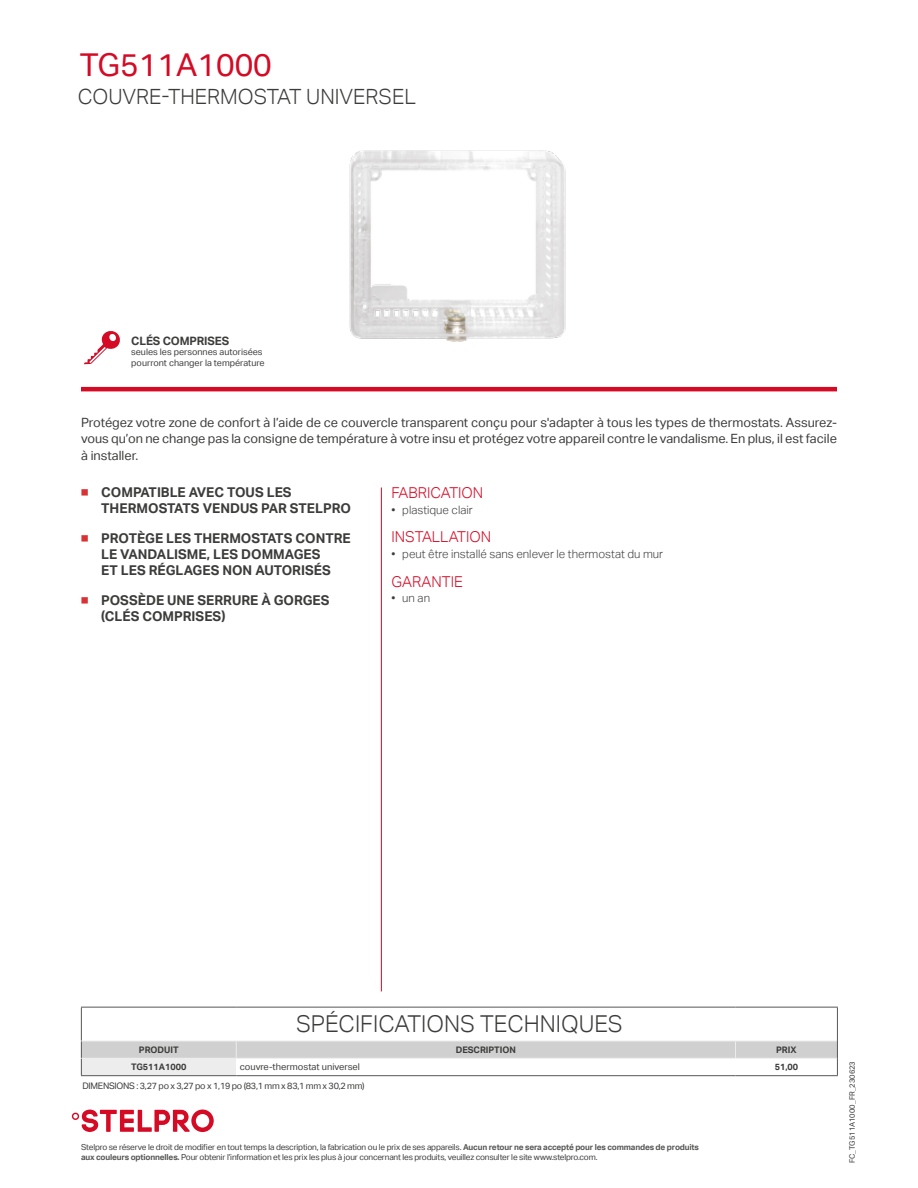
<style>
.page{position:relative;width:918px;height:1188px;background:#fff}
.page>*{position:absolute;margin:0;border:0;box-sizing:border-box;transform-origin:0 0}
.t1{font:31.5px "Aktiv Grotesk";color:#d50a25}
.t2{font:300 23.25px "Aktiv Grotesk";color:#3c3c3b}
.t3{font:300 21px "Aktiv Grotesk";color:#3c3c3b}
.t4{font:300 15px "Aktiv Grotesk";color:#d50a25}
.t5{font:700 13.5px/16.2px "Aktiv Grotesk";color:#3c3c3b}
.t6{font:12.75px/16.5px "Aktiv Grotesk";color:#3c3c3b;text-align:justify}
.t7{font:300 11.55px "Aktiv Grotesk";color:#3c3c3b}
.t8{font:700 11.55px "Aktiv Grotesk";letter-spacing:-.01em;color:#3c3c3b}
.t9{font:9.3px "Aktiv Grotesk";color:#3c3c3b}
.t10{font:9px/10.5px "Aktiv Grotesk";color:#3c3c3b}
.t11{font:9px "Aktiv Grotesk";letter-spacing:-.03em;color:#3c3c3b}
.t12{font:700 9px "Aktiv Grotesk";color:#3c3c3b}
.t13{font:8.25px/9.9px "Aktiv Grotesk";letter-spacing:-.02em;color:#3c3c3b}
.t14{font:7.5px "Aktiv Grotesk";color:#3c3c3b}
.s1{color:#d93234}
.s2{font-weight:700;color:#575756}
</style>
<div class="page">
<hr style="left:81px;top:387px;width:756px;height:4px;background:#d50a25">
<img style="left:349px;top:150px;width:217px;height:192px">
<svg style="left:84px;top:331px;width:36px;height:34px"></svg>
<hr style="left:81px;top:1007px;width:155px;height:1px;background:#575756">
<hr style="left:81px;top:1008px;width:1px;height:33px;background:#575756">
<hr style="left:236px;top:1007px;width:499px;height:1px;background:#575756">
<hr style="left:735px;top:1007px;width:103px;height:1px;background:#575756">
<hr style="left:837px;top:1008px;width:1px;height:33px;background:#575756">
<svg style="left:81px;top:1041px;width:757px;height:36px"></svg>
<hr style="left:81px;top:1075px;width:155px;height:1px;background:#575756">
<hr style="left:236px;top:1075px;width:499px;height:1px;background:#575756">
<hr style="left:735px;top:1075px;width:103px;height:1px;background:#575756">
<hr style="left:381px;top:488px;width:1px;height:503px;background:#d50a25">
<svg style="left:72px;top:1110px;width:142px;height:22px"></svg>
<h1 class="t1" style="left:80px;top:47px;width:193px">TG511A1000</h1>
<h3 class="t3" style="left:78px;top:85px;width:340px">COUVRE-THERMOSTAT UNIVERSEL</h3>
<h3 class="t8" style="left:131px;top:334px;width:100px">CLÉS COMPRISES</h3>
<p class="t10" style="left:131px;top:347px;width:135px">seules les personnes autorisées pourront changer la température</p>
<p class="t6" style="left:81px;top:414px;width:757px">Protégez votre zone de confort à l’aide de ce couvercle transparent conçu pour s'adapter à tous les types de thermostats. Assurez&shy;vous qu’on ne change pas la consigne de température à votre insu et protégez votre appareil contre le vandalisme. En plus, il est facile à installer.</p>
<h3 class="t5" style="left:101px;top:484px;width:251px;text-indent:-20px"><span class="s1">■</span> COMPATIBLE AVEC TOUS LES<br>THERMOSTATS VENDUS PAR STELPRO</h3>
<h3 class="t5" style="left:101px;top:530px;width:251px;text-indent:-20px"><span class="s1">■</span> PROTÈGE LES THERMOSTATS CONTRE<br>LE VANDALISME, LES DOMMAGES<br>ET LES RÉGLAGES NON AUTORISÉS</h3>
<h3 class="t5" style="left:101px;top:592px;width:230px;text-indent:-20px"><span class="s1">■</span> POSSÈDE UNE SERRURE À GORGES (CLÉS COMPRISES)</h3>
<h3 class="t4" style="left:392px;top:484px;width:93px">FABRICATION</h3>
<h3 class="t7" style="left:392px;top:503px;width:83px">• plastique clair</h3>
<h3 class="t4" style="left:392px;top:529px;width:101px">INSTALLATION</h3>
<h3 class="t7" style="left:392px;top:547px;width:273px">• peut être installé sans enlever le thermostat du mur</h3>
<h3 class="t4" style="left:392px;top:573px;width:73px">GARANTIE</h3>
<h3 class="t7" style="left:392px;top:592px;width:40px">• un an</h3>
<h2 class="t2" style="left:296px;top:1011px;width:328px">SPÉCIFICATIONS TECHNIQUES</h2>
<p class="t12" style="left:139px;top:1044px;width:41px">PRODUIT</p>
<p class="t12" style="left:456px;top:1044px;width:62px">DESCRIPTION</p>
<p class="t12" style="left:776px;top:1044px;width:22px">PRIX</p>
<p class="t12" style="left:131px;top:1062px;width:57px">TG511A1000</p>
<p class="t9" style="left:240px;top:1062px;width:122px">couvre-thermostat universel</p>
<p class="t12" style="left:775px;top:1062px;width:25px">51,00</p>
<p class="t11" style="left:82px;top:1080px;width:284px">DIMENSIONS : 3,27 po x 3,27 po x 1,19 po (83,1 mm x 83,1 mm x 30,2 mm)</p>
<p class="t13" style="left:81px;top:1143px;width:619px">Stelpro se réserve le droit de modifier en tout temps la description, la fabrication ou le prix de ses appareils. <span class="s2">Aucun retour ne sera accepté pour les commandes de produits aux couleurs optionnelles.</span> Pour obtenir l’information et les prix les plus à jour concernant les produits, veuillez consulter le site www.stelpro.com.</p>
<p class="t14" style="left:848px;top:1163px;width:104px;rotate:-90deg">FC_TG511A1000_FR_230623</p>
</div>
